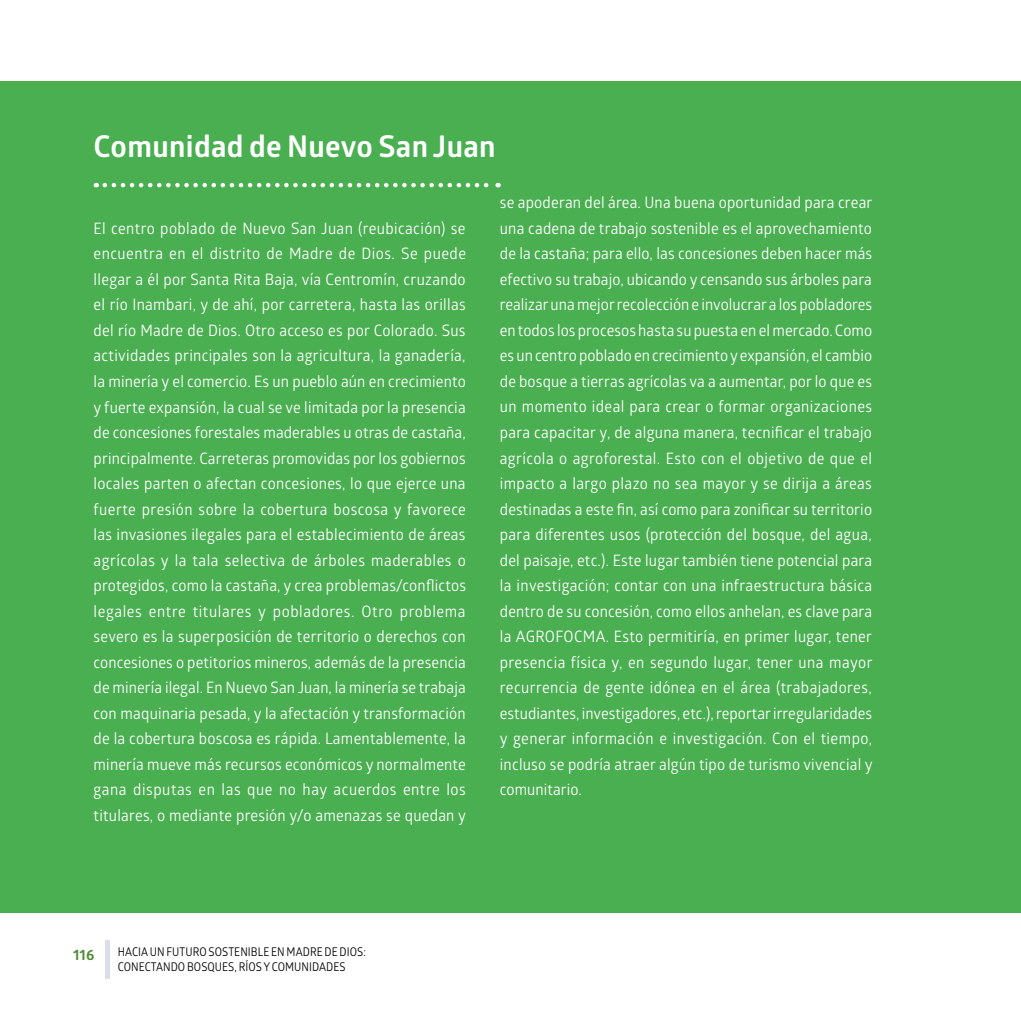
<style>
.page{position:relative;width:1021px;height:1021px;background:#fff}
.page>*{position:absolute;margin:0;border:0;box-sizing:border-box;transform-origin:0 0}
.t1{font:700 30px "Glober";letter-spacing:.01em;color:#fff}
.t2{font:15.75px/25.5px "Glober";letter-spacing:.015em;color:#fff;text-align:justify;scale:.95 1}
.t3{font:700 15px "Glober";color:#508b35}
.t4{font:12px/14.4px "Glober";letter-spacing:.005em;color:#000;scale:.9 1}
</style>
<div class="page">
<hr style="left:105px;top:940px;width:4px;height:38px;background:#dbdeeb">
<div style="left:0;top:81px;width:1020px;height:831px;background:#4aaf51"></div>
<svg style="left:105px;top:183px;width:393px;height:4px"></svg>
<h1 class="t1" style="left:94px;top:126px;width:403px">Comunidad de Nuevo San Juan</h1>
<p class="t2" style="left:94px;top:215px;width:393px">El centro poblado de Nuevo San Juan (reubicación) se encuentra en el distrito de Madre de Dios. Se puede llegar a él por Santa Rita Baja, vía Centromín, cruzando el río Inambari, y de ahí, por carretera, hasta las orillas del río Madre de Dios. Otro acceso es por Colorado. Sus actividades principales son la agricultura, la ganadería, la minería y el comercio. Es un pueblo aún en crecimiento y fuerte expansión, la cual se ve limitada por la presencia de concesiones forestales maderables u otras de castaña, principalmente. Carreteras promovidas por los gobiernos locales parten o afectan concesiones, lo que ejerce una fuerte presión sobre la cobertura boscosa y favorece las invasiones ilegales para el establecimiento de áreas agrícolas y la tala selectiva de árboles maderables o protegidos, como la castaña, y crea problemas/conflictos legales entre titulares y pobladores. Otro problema severo es la superposición de territorio o derechos con concesiones o petitorios mineros, además de la presencia de minería ilegal. En Nuevo San Juan, la minería se trabaja con maquinaria pesada, y la afectación y transformación de la cobertura boscosa es rápida. Lamentablemente, la minería mueve más recursos económicos y normalmente gana disputas en las que no hay acuerdos entre los titulares, o mediante presión y/o amenazas se quedan y</p>
<p class="t2" style="left:500px;top:189px;width:394px">se apoderan del área. Una buena oportunidad para crear una cadena de trabajo sostenible es el aprovechamiento de la castaña; para ello, las concesiones deben hacer más efectivo su trabajo, ubicando y censando sus árboles para realizar una mejor recolección e involucrar a los pobladores en todos los procesos hasta su puesta en el mercado. Como es un centro poblado en crecimiento y expansión, el cambio de bosque a tierras agrícolas va a aumentar, por lo que es un momento ideal para crear o formar organizaciones para capacitar y, de alguna manera, tecnificar el trabajo agrícola o agroforestal. Esto con el objetivo de que el impacto a largo plazo no sea mayor y se dirija a áreas destinadas a este fin, así como para zonificar su territorio para diferentes usos (protección del bosque, del agua, del paisaje, etc.). Este lugar también tiene potencial para la investigación; contar con una infraestructura básica dentro de su concesión, como ellos anhelan, es clave para la AGROFOCMA. Esto permitiría, en primer lugar, tener presencia física y, en segundo lugar, tener una mayor recurrencia de gente idónea en el área (trabajadores, estudiantes, investigadores, etc.), reportar irregularidades y generar información e investigación. Con el tiempo, incluso se podría atraer algún tipo de turismo vivencial y comunitario.</p>
<p class="t3" style="left:73px;top:944px;width:23px">116</p>
<p class="t4" style="left:118px;top:944px;width:277px">HACIA UN FUTURO SOSTENIBLE EN MADRE DE DIOS:<br>CONECTANDO BOSQUES, RÍOS Y COMUNIDADES</p>
</div>
